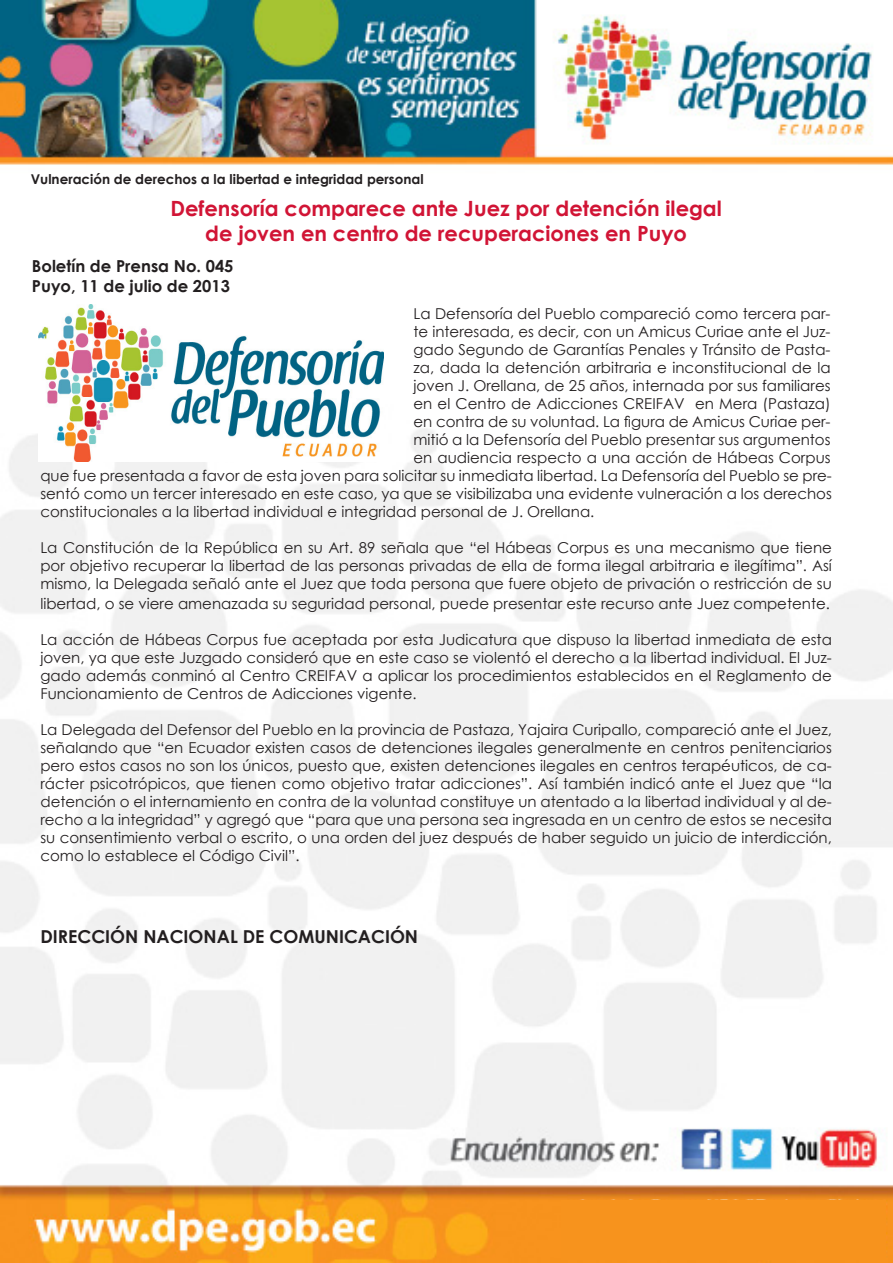
<style>
.page{position:relative;width:893px;height:1263px;background:#fff}
.page>*{position:absolute;margin:0;border:0;box-sizing:border-box;transform-origin:0 0}
.t1{font:700 21px "Century Gothic";color:#d11435}
.t2{font:700 17.85px "Century Gothic";color:#231f20}
.t3{font:700 16.5px "Century Gothic";color:#231f20}
.Texto_pequeño{font:15px/18px "Century Gothic";color:#231f20;text-align:justify}
.t4{font:700 13.5px "Century Gothic";color:#231f20}
</style>
<div class="page">
<img style="left:0;top:0;width:893px;height:1263px">
<div style="left:561px;top:1200px;width:325px;height:60px;background:#f7931d"></div>
<img style="left:38px;top:304px;width:346px;height:157px">
<p class="t4" style="left:31px;top:170px;width:394px">Vulneración de derechos a la libertad e integridad personal</p>
<p class="t1" style="left:170px;top:195px;width:553px">Defensoría comparece ante Juez por detención ilegal</p>
<p class="t1" style="left:205px;top:220px;width:483px">de joven en centro de recuperaciones en Puyo</p>
<p class="t3" style="left:32px;top:255px;width:203px">Boletín de Prensa No. 045</p>
<p class="t3" style="left:32px;top:275px;width:199px">Puyo, 11 de julio de 2013</p>
<p class="Texto_pequeño" style="left:414px;top:304px;width:419px">La Defensoría del Pueblo compareció como tercera par&shy;te interesada, es decir, con un Amicus Curiae ante el Juz&shy;gado Segundo de Garantías Penales y Tránsito de Pasta&shy;za, dada la detención arbitraria e inconstitucional de la joven J. Orellana, de 25 años, internada por sus familiares en el Centro de Adicciones CREIFAV en Mera (Pastaza) en contra de su voluntad. La figura de Amicus Curiae per&shy;mitió a la Defensoría del Pueblo presentar sus argumentos en audiencia respecto a una acción de Hábeas Corpus</p>
<p class="Texto_pequeño" style="left:40px;top:466px;width:793px">que fue presentada a favor de esta joven para solicitar su inmediata libertad. La Defensoría del Pueblo se pre&shy;sentó como un tercer interesado en este caso, ya que se visibilizaba una evidente vulneración a los derechos constitucionales a la libertad individual e integridad personal de J. Orellana.</p>
<p class="Texto_pequeño" style="left:40px;top:538px;width:793px">La Constitución de la República en su Art. 89 señala que “el Hábeas Corpus es una mecanismo que tiene por objetivo recuperar la libertad de las personas privadas de ella de forma ilegal arbitraria e ilegítima”. Así mismo, la Delegada señaló ante el Juez que toda persona que fuere objeto de privación o restricción de su</p>
<p class="Texto_pequeño" style="left:40px;top:594px;width:791px">libertad, o se viere amenazada su seguridad personal, puede presentar este recurso ante Juez competente.</p>
<p class="Texto_pequeño" style="left:40px;top:630px;width:793px">La acción de Hábeas Corpus fue aceptada por esta Judicatura que dispuso la libertad inmediata de esta joven, ya que este Juzgado consideró que en este caso se violentó el derecho a la libertad individual. El Juz&shy;gado además conminó al Centro CREIFAV a aplicar los procedimientos establecidos en el Reglamento de Funcionamiento de Centros de Adicciones vigente.</p>
<p class="Texto_pequeño" style="left:40px;top:720px;width:793px">La Delegada del Defensor del Pueblo en la provincia de Pastaza, Yajaira Curipallo, compareció ante el Juez, señalando que “en Ecuador existen casos de detenciones ilegales generalmente en centros penitenciarios pero estos casos no son los únicos, puesto que, existen detenciones ilegales en centros terapéuticos, de ca&shy;rácter psicotrópicos, que tienen como objetivo tratar adicciones”. Así también indicó ante el Juez que “la detención o el internamiento en contra de la voluntad constituye un atentado a la libertad individual y al de&shy;recho a la integridad” y agregó que “para que una persona sea ingresada en un centro de estos se necesita su consentimiento verbal o escrito, o una orden del juez después de haber seguido un juicio de interdicción, como lo establece el Código Civil”.</p>
<p class="t2" style="left:40px;top:925px;width:379px">DIRECCIÓN NACIONAL DE COMUNICACIÓN</p>
</div>
